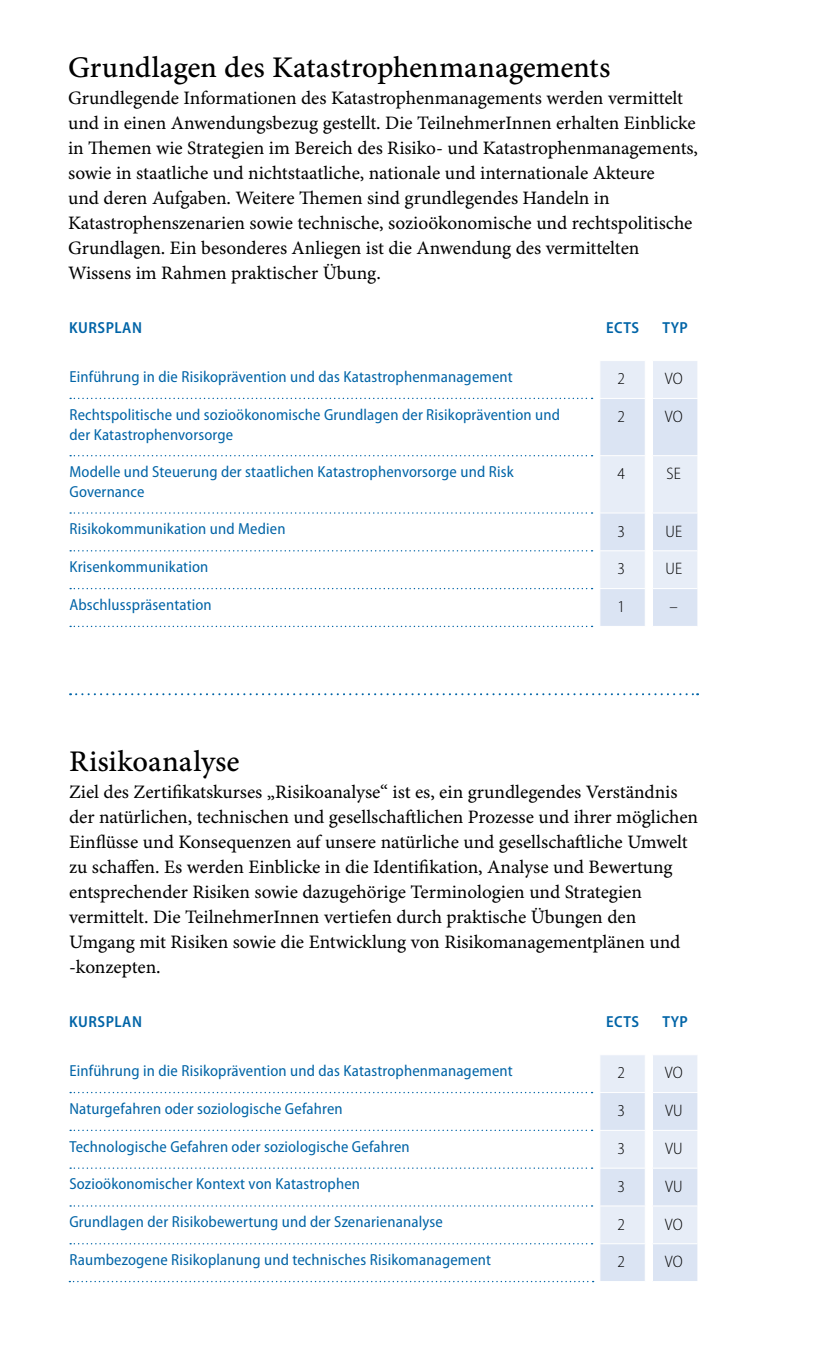
<style>
.page{position:relative;width:840px;height:1361px;background:#fff}
.page>*{position:absolute;margin:0;border:0;box-sizing:border-box;transform-origin:0 0}
.t1{font:30px "Minion Pro Medium Capt";color:#000}
.t2{font:19px/25px "Minion Pro Capt";letter-spacing:-.005em;color:#000}
.t3{font:300 semi-condensed 16.6px "Myriad Pro";letter-spacing:.01em;color:#000}
.t4{font:semi-condensed 16px/20px "Myriad Pro";letter-spacing:.01em;color:#0064a7}
.t5{font:600 semi-condensed 16px "Myriad Pro";letter-spacing:.03em;color:#0064a7}
</style>
<div class="page">
<svg style="left:70px;top:361px;width:627px;height:267px"></svg>
<svg style="left:69px;top:1055px;width:628px;height:227px"></svg>
<svg style="left:70px;top:693px;width:627px;height:2px"></svg>
<h1 class="t1" style="left:68px;top:49px;width:543px">Grundlagen des Katastrophenmanagements</h1>
<p class="t2" style="left:68px;top:86px;width:631px">Grundlegende Informationen des Katastrophenmanagements werden vermittelt und in einen Anwendungsbezug gestellt. Die TeilnehmerInnen erhalten Einblicke in Themen wie Strategien im Bereich des Risiko- und Katastrophenmanagements, sowie in staatliche und nichtstaatliche, nationale und internationale Akteure<br>und deren Aufgaben. Weitere Themen sind grundlegendes Handeln in Katastrophenszenarien sowie technische, sozioökonomische und rechtspolitische Grundlagen. Ein besonderes Anliegen ist die Anwendung des vermittelten Wissens im Rahmen praktischer Übung.</p>
<p class="t5" style="left:69px;top:317px;width:74px">KURSPLAN</p>
<p class="t5" style="left:605px;top:317px;width:34px">ECTS</p>
<p class="t5" style="left:662px;top:317px;width:27px">TYP</p>
<p class="t4" style="left:69px;top:366px;width:444px">Einführung in die Risikoprävention und das Katastrophenmanagement</p>
<p class="t3" style="left:617px;top:369px;width:9px">2</p>
<p class="t3" style="left:664px;top:369px;width:20px">VO</p>
<p class="t4" style="left:69px;top:404px;width:491px">Rechtspolitische und sozioökonomische Grundlagen der Risikoprävention und der Katastrophenvorsorge</p>
<p class="t3" style="left:617px;top:406px;width:9px">2</p>
<p class="t3" style="left:664px;top:406px;width:20px">VO</p>
<p class="t4" style="left:69px;top:461px;width:445px">Modelle und Steuerung der staatlichen Katastrophenvorsorge und Risk<br>Governance</p>
<p class="t3" style="left:617px;top:464px;width:9px">4</p>
<p class="t3" style="left:666px;top:464px;width:16px">SE</p>
<p class="t4" style="left:69px;top:518px;width:217px">Risikokommunikation und Medien</p>
<p class="t3" style="left:617px;top:521px;width:9px">3</p>
<p class="t3" style="left:665px;top:521px;width:18px">UE</p>
<p class="t4" style="left:69px;top:556px;width:140px">Krisenkommunikation</p>
<p class="t3" style="left:617px;top:559px;width:9px">3</p>
<p class="t3" style="left:665px;top:559px;width:18px">UE</p>
<p class="t4" style="left:69px;top:594px;width:144px">Abschlusspräsentation</p>
<p class="t3" style="left:617px;top:597px;width:9px">1</p>
<p class="t3" style="left:669px;top:597px;width:10px">–</p>
<h1 class="t1" style="left:69px;top:743px;width:172px">Risikoanalyse</h1>
<p class="t2" style="left:69px;top:780px;width:630px">Ziel des Zertifikatskurses „Risikoanalyse“ ist es, ein grundlegendes Verständnis der natürlichen, technischen und gesellschaftlichen Prozesse und ihrer möglichen Einflüsse und Konsequenzen auf unsere natürliche und gesellschaftliche Umwelt zu schaffen. Es werden Einblicke in die Identifikation, Analyse und Bewertung entsprechender Risiken sowie dazugehörige Terminologien und Strategien vermittelt. Die TeilnehmerInnen vertiefen durch praktische Übungen den Umgang mit Risiken sowie die Entwicklung von Risikomanagementplänen und -konzepten.</p>
<p class="t5" style="left:69px;top:1011px;width:74px">KURSPLAN</p>
<p class="t5" style="left:605px;top:1011px;width:34px">ECTS</p>
<p class="t5" style="left:662px;top:1011px;width:27px">TYP</p>
<p class="t4" style="left:69px;top:1060px;width:444px">Einführung in die Risikoprävention und das Katastrophenmanagement</p>
<p class="t3" style="left:617px;top:1063px;width:9px">2</p>
<p class="t3" style="left:664px;top:1063px;width:20px">VO</p>
<p class="t4" style="left:69px;top:1098px;width:275px">Naturgefahren oder soziologische Gefahren</p>
<p class="t3" style="left:617px;top:1100px;width:9px">3</p>
<p class="t3" style="left:664px;top:1100px;width:19px">VU</p>
<p class="t4" style="left:69px;top:1136px;width:341px">Technologische Gefahren oder soziologische Gefahren</p>
<p class="t3" style="left:617px;top:1138px;width:9px">3</p>
<p class="t3" style="left:664px;top:1138px;width:19px">VU</p>
<p class="t4" style="left:69px;top:1173px;width:292px">Sozioökonomischer Kontext von Katastrophen</p>
<p class="t3" style="left:617px;top:1176px;width:9px">3</p>
<p class="t3" style="left:664px;top:1176px;width:19px">VU</p>
<p class="t4" style="left:69px;top:1211px;width:374px">Grundlagen der Risikobewertung und der Szenarienanalyse</p>
<p class="t3" style="left:617px;top:1214px;width:9px">2</p>
<p class="t3" style="left:664px;top:1214px;width:20px">VO</p>
<p class="t4" style="left:69px;top:1249px;width:423px">Raumbezogene Risikoplanung und technisches Risikomanagement</p>
<p class="t3" style="left:617px;top:1252px;width:9px">2</p>
<p class="t3" style="left:664px;top:1252px;width:20px">VO</p>
</div>
